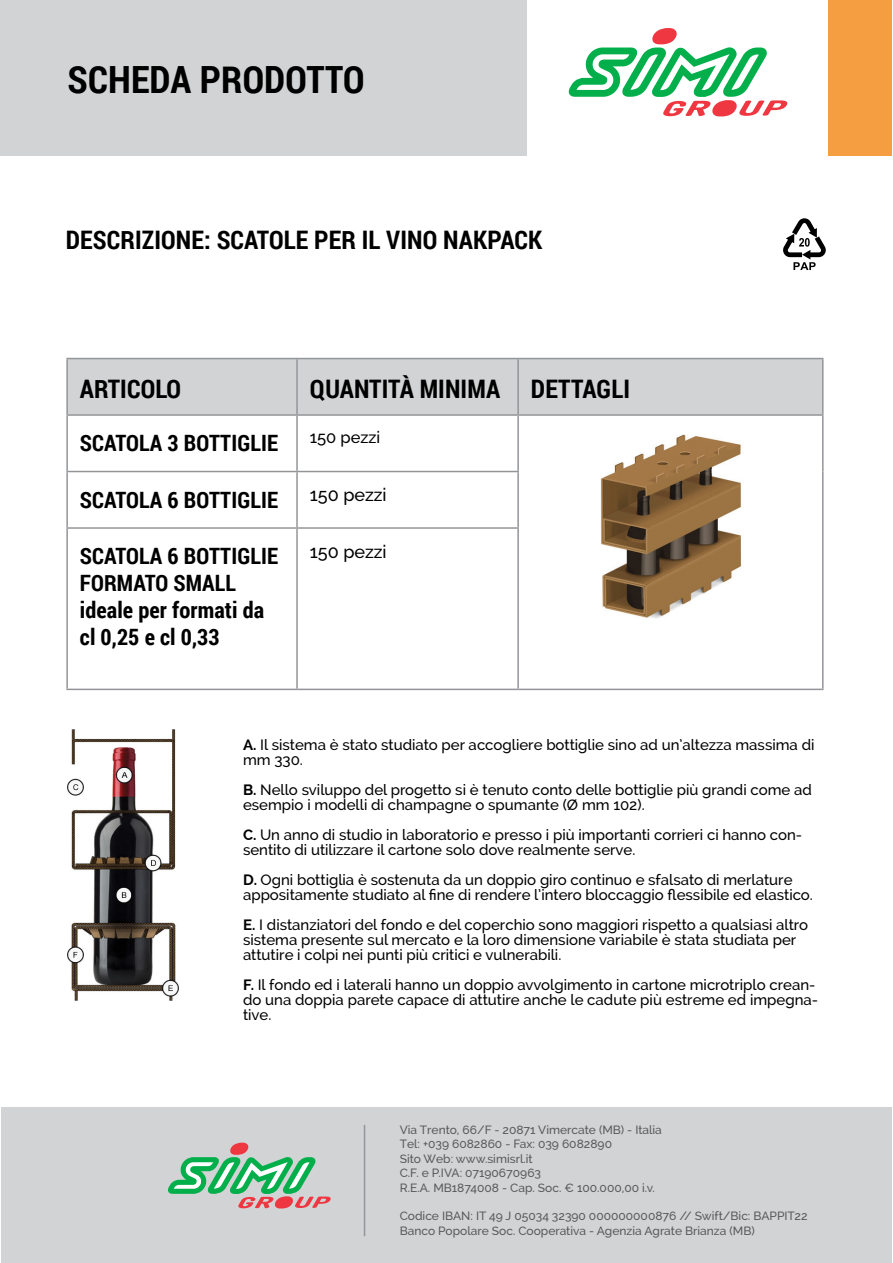
<style>
.page{position:relative;width:893px;height:1263px;background:#fff}
.page>*{position:absolute;margin:0;border:0;box-sizing:border-box;transform-origin:0 0}
.t1{font:700 37.5px "Roboto Condensed";letter-spacing:.005em;color:#000}
.t2{font:700 25.5px "Roboto Condensed";letter-spacing:.005em;color:#000}
.t3{font:700 22.5px/27px "Roboto Condensed";letter-spacing:.005em;color:#000}
.t4{font:500 18px "Raleway";color:#000}
.t5{font:500 16.5px "Raleway";color:#000}
.t6{font:500 15px/15px "Raleway";color:#000}
.t7{font:500 12px/14.4px "Raleway";color:#58595b}
.s1{font-weight:700}
</style>
<div class="page">
<div style="left:0;top:0;width:526px;height:155px;background:#d1d3d4"></div>
<div style="left:1px;top:1107px;width:891px;height:156px;background:#d1d3d4"></div>
<div style="left:828px;top:0;width:64px;height:155px;background:#f59d41"></div>
<hr style="left:364px;top:1125px;width:1px;height:111px;background:#939598">
<div style="left:68px;top:359px;width:754px;height:55px;background:#d1d3d4"></div>
<hr style="left:66px;top:358px;width:231px;height:1px;background:#939598">
<hr style="left:66px;top:359px;width:2px;height:55px;background:#939598">
<hr style="left:297px;top:358px;width:221px;height:1px;background:#939598">
<hr style="left:296px;top:359px;width:2px;height:55px;background:#939598">
<hr style="left:518px;top:358px;width:305px;height:1px;background:#939598">
<hr style="left:517px;top:359px;width:2px;height:55px;background:#939598">
<hr style="left:822px;top:359px;width:2px;height:55px;background:#939598">
<hr style="left:66px;top:414px;width:231px;height:2px;background:#939598">
<hr style="left:66px;top:416px;width:2px;height:55px;background:#939598">
<hr style="left:297px;top:414px;width:221px;height:2px;background:#939598">
<hr style="left:296px;top:416px;width:2px;height:55px;background:#939598">
<hr style="left:518px;top:414px;width:305px;height:2px;background:#939598">
<hr style="left:517px;top:416px;width:2px;height:55px;background:#939598">
<hr style="left:822px;top:416px;width:2px;height:55px;background:#939598">
<hr style="left:66px;top:471px;width:231px;height:1px;background:#939598">
<hr style="left:66px;top:472px;width:2px;height:55px;background:#939598">
<hr style="left:297px;top:471px;width:222px;height:1px;background:#939598">
<hr style="left:296px;top:472px;width:2px;height:55px;background:#939598">
<hr style="left:517px;top:472px;width:2px;height:55px;background:#939598">
<hr style="left:822px;top:471px;width:2px;height:57px;background:#939598">
<hr style="left:66px;top:527px;width:231px;height:2px;background:#939598">
<hr style="left:66px;top:529px;width:2px;height:160px;background:#939598">
<hr style="left:297px;top:527px;width:222px;height:2px;background:#939598">
<hr style="left:296px;top:529px;width:2px;height:160px;background:#939598">
<hr style="left:517px;top:529px;width:2px;height:160px;background:#939598">
<hr style="left:822px;top:528px;width:2px;height:161px;background:#939598">
<hr style="left:66px;top:689px;width:231px;height:1px;background:#939598">
<hr style="left:297px;top:689px;width:221px;height:1px;background:#939598">
<hr style="left:518px;top:689px;width:305px;height:1px;background:#939598">
<img style="left:600px;top:434px;width:141px;height:184px">
<img style="left:67px;top:729px;width:112px;height:271px">
<svg style="left:568px;top:28px;width:220px;height:88px"></svg>
<svg style="left:168px;top:1143px;width:163px;height:65px"></svg>
<svg style="left:783px;top:218px;width:43px;height:52px"></svg>
<h1 class="t1" style="left:68px;top:54px;width:298px">SCHEDA PRODOTTO</h1>
<h2 class="t2" style="left:66px;top:222px;width:478px">DESCRIZIONE: SCATOLE PER IL VINO NAKPACK</h2>
<h2 class="t2" style="left:80px;top:371px;width:103px">ARTICOLO</h2>
<h2 class="t2" style="left:310px;top:371px;width:322px">QUANTITÀ MINIMA DETTAGLI</h2>
<h3 class="t3" style="left:80px;top:429px;width:200px">SCATOLA 3 BOTTIGLIE</h3>
<p class="t5" style="left:310px;top:428px;width:72px">150 pezzi</p>
<h3 class="t3" style="left:80px;top:485px;width:200px">SCATOLA 6 BOTTIGLIE</h3>
<p class="t4" style="left:310px;top:484px;width:78px">150 pezzi</p>
<h3 class="t3" style="left:80px;top:542px;width:200px">SCATOLA 6 BOTTIGLIE<br>FORMATO SMALL ideale per formati da cl 0,25 e cl 0,33</h3>
<p class="t4" style="left:310px;top:541px;width:78px">150 pezzi</p>
<p class="t6" style="left:243px;top:737px;width:573px"><span class="s1">A.</span> Il sistema è stato studiato per accogliere bottiglie sino ad un’altezza massima di mm 330.</p>
<p class="t6" style="left:243px;top:782px;width:570px"><span class="s1">B.</span> Nello sviluppo del progetto si è tenuto conto delle bottiglie più grandi come ad esempio i modelli di champagne o spumante (Ø mm 102).</p>
<p class="t6" style="left:243px;top:827px;width:561px"><span class="s1">C.</span> Un anno di studio in laboratorio e presso i più importanti corrieri ci hanno con&shy;sentito di utilizzare il cartone solo dove realmente serve.</p>
<p class="t6" style="left:243px;top:872px;width:571px"><span class="s1">D.</span> Ogni bottiglia è sostenuta da un doppio giro continuo e sfalsato di merlature appositamente studiato al fine di rendere l’intero bloccaggio flessibile ed elastico.</p>
<p class="t6" style="left:243px;top:917px;width:566px"><span class="s1">E.</span> I distanziatori del fondo e del coperchio sono maggiori rispetto a qualsiasi altro sistema presente sul mercato e la loro dimensione variabile è stata studiata per attutire i colpi nei punti più critici e vulnerabili.</p>
<p class="t6" style="left:243px;top:977px;width:577px"><span class="s1">F.</span> Il fondo ed i laterali hanno un doppio avvolgimento in cartone microtriplo crean&shy;do una doppia parete capace di attutire anche le cadute più estreme ed impegna&shy;tive.</p>
<p class="t7" style="left:400px;top:1122px;width:264px">Via Trento, 66/F - 20871 Vimercate (MB) - Italia Tel: +039 6082860 - Fax: 039 6082890<br>Sito Web: www.simisrl.it<br>C.F. e P.IVA: 07190670963<br>R.E.A. MB1874008 - Cap. Soc. € 100.000,00 i.v.</p>
<p class="t7" style="left:400px;top:1209px;width:409px">Codice IBAN: IT 49 J 05034 32390 000000000876 // Swift/Bic: BAPPIT22<br>Banco Popolare Soc. Cooperativa - Agenzia Agrate Brianza (MB)</p>
</div>
